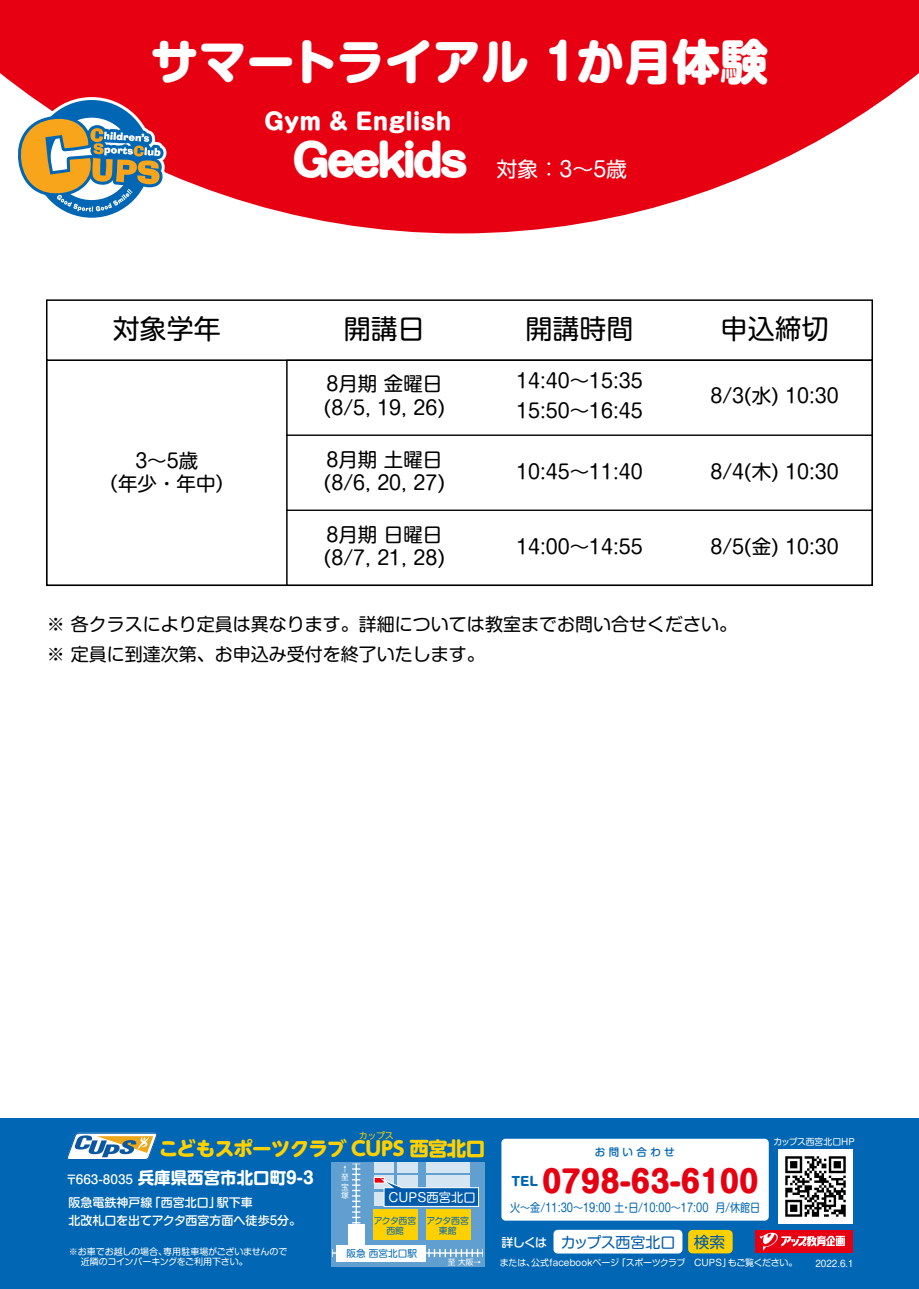
<style>
.page{position:relative;width:919px;height:1289px;background:#fff}
.page>*{position:absolute;margin:0;border:0;box-sizing:border-box;transform-origin:0 0}
.t1{font:800 48px "Shin M Go Pro";color:#fff}
.t2{font:800 43.5px "Shin M Go Pro";letter-spacing:-.1em;color:#fff}
.t3{font:800 30px "Shin M Go Pro";color:#e60012}
.t4{font:27px "Shin M Go Pro";color:#000}
.t5{font:800 22.5px "Shin M Go Pro";color:#fff}
.t6{font:19.5px/23.4px "Shin M Go Pro";color:#000}
.t7{font:800 19.5px "UD Shin M Go Pro";letter-spacing:-.04em;color:#fdd000}
.t8{font:18px/30px "Shin M Go Pro";color:#000}
.t9{font:700 16.5px "Shin M Go Pro";color:#fff}
.t10{font:15px "Shin M Go Pro";letter-spacing:-.025em;color:#005bac}
.t11{font:12.3px "Shin M Go Pro";color:#fff}
.t12{font:800 12.3px "Shin M Go Pro";color:#0166b3}
.t13{font:500 12px/18px "Shin M Go Pro";color:#fff}
.t14{font:11.7px "Shin M Go Pro";color:#0166b3;scale:.86 1}
.t15{font:500 10.5px "Shin M Go Pro";letter-spacing:.32em;color:#0166b3}
.t16{font:9.6px "Shin M Go Pro";color:#0166b3}
.t17{font:9px/10.8px "Shin M Go Pro";letter-spacing:-.01em;color:#fff}
.t18{font:9px "UD Shin M Go Pro";color:#fdd000}
.t19{font:8.85px/9.9px "Shin M Go Pro";letter-spacing:-.04em;color:#0166b3;text-align:center}
.t20{font:8.85px "Shin M Go Pro";color:#fff}
.t21{font:7.65px "Shin M Go Pro";color:#fff}
.s1{font-weight:400;font-size:21px}
.s2{font-weight:500;font-size:12px}
.s3{font-weight:500;font-size:12px;color:#fff}
.s4{font-size:15.6px}
</style>
<div class="page">
<div style="left:0;top:1118px;width:918px;height:170px;background:#0166b3"></div>
<div style="left:501px;top:1138px;width:267px;height:82px;background:#fff;border-radius:4px"></div>
<div style="left:553px;top:1229px;width:129px;height:24px;background:#fff;border-radius:4px"></div>
<div style="left:688px;top:1229px;width:44px;height:24px;background:#fdd000;border-radius:4px"></div>
<svg style="left:331px;top:1162px;width:153px;height:104px;background:#6aa4cc"></svg>
<svg style="left:352px;top:1163px;width:8px;height:61px"></svg>
<div style="left:348px;top:1224px;width:17px;height:34px;background:#fff"></div>
<svg style="left:332px;top:1248px;width:151px;height:8px"></svg>
<div style="left:336px;top:1244px;width:90px;height:17px;background:#fff"></div>
<div style="left:374px;top:1192px;width:43px;height:13px;background:#d5e5f2"></div>
<div style="left:426px;top:1175px;width:43px;height:14px;background:#d5e5f2"></div>
<div style="left:426px;top:1162px;width:43px;height:11px;background:#d5e5f2"></div>
<svg style="left:374px;top:1175px;width:19px;height:14px"></svg>
<div style="left:397px;top:1175px;width:20px;height:14px;background:#d5e5f2"></div>
<div style="left:374px;top:1162px;width:19px;height:10px;background:#d5e5f2"></div>
<div style="left:397px;top:1162px;width:20px;height:10px;background:#d5e5f2"></div>
<div style="left:373px;top:1209px;width:44px;height:30px;background:#fdd000"></div>
<svg style="left:374px;top:1177px;width:10px;height:6px"></svg>
<svg style="left:380px;top:1178px;width:99px;height:28px"></svg>
<div style="left:426px;top:1209px;width:44px;height:30px;background:#fdd000"></div>
<img style="left:778px;top:1149px;width:74px;height:74px">
<div style="left:755px;top:1229px;width:97px;height:23px;background:#e60012"></div>
<svg style="left:759px;top:1232px;width:86px;height:18px"></svg>
<svg style="left:67px;top:1132px;width:90px;height:27px;background:#9cb2ba"></svg>
<svg style="left:0;top:0;width:918px;height:233px;fill:#e60012"></svg>
<svg style="left:14px;top:97px;width:153px;height:124px"></svg>
<div style="left:46px;top:359px;width:826px;height:227px;background:#fff;border:2px solid #000"></div>
<div style="left:46px;top:360px;width:241px;height:225px;border:1px solid #000"></div>
<div style="left:46px;top:299px;width:826px;height:62px;background:#fff;border:2px solid #000"></div>
<div style="left:286px;top:360px;width:586px;height:75px;border:1px solid #000"></div>
<div style="left:286px;top:435px;width:586px;height:75px;border:1px solid #000"></div>
<div style="left:286px;top:510px;width:586px;height:75px;border:1px solid #000"></div>
<h1 class="t1" style="left:151px;top:22px;width:619px">サマートライアル 1か月体験</h1>
<p class="t5" style="left:264px;top:103px;width:189px">Gym &amp; English</p>
<h2 class="t2" style="left:292px;top:125px;width:337px">Geekids <span class="s1">対象：3～5歳</span></h2>
<h3 class="t4" style="left:113px;top:307px;width:109px">対象学年</h3>
<h3 class="t4" style="left:344px;top:307px;width:82px">開講日</h3>
<h3 class="t4" style="left:525px;top:307px;width:109px">開講時間</h3>
<h3 class="t4" style="left:720px;top:307px;width:109px">申込締切</h3>
<p class="t6" style="left:324px;top:370px;width:122px">8月期 金曜日(8/5, 19, 26)</p>
<p class="t6" style="left:710px;top:381px;width:130px">8/3(水) 10:30</p>
<p class="t6" style="left:516px;top:363px;width:128px;line-height:30px">14:40～15:35<br>15:50～16:45</p>
<p class="t6" style="left:98px;top:446px;width:138px;text-align:center">3～5歳<br>（年少・年中）</p>
<p class="t6" style="left:324px;top:445px;width:122px">8月期 土曜日(8/6, 20, 27)</p>
<p class="t6" style="left:324px;top:520px;width:122px">8月期 日曜日(8/7, 21, 28)</p>
<p class="t6" style="left:516px;top:457px;width:128px">10:45～11:40</p>
<p class="t6" style="left:710px;top:457px;width:130px">8/4(木) 10:30</p>
<p class="t6" style="left:516px;top:532px;width:128px">14:00～14:55</p>
<p class="t6" style="left:710px;top:532px;width:130px">8/5(金) 10:30</p>
<p class="t8" style="left:47px;top:607px;width:691px">※ 各クラスにより定員は異なります。詳細については教室までお問い合せください。※ 定員に到達次第、お申込み受付を終了いたします。</p>
<p class="t18" style="left:359px;top:1127px;width:36px">カップス</p>
<p class="t7" style="left:159px;top:1132px;width:328px">こどもスポーツクラブ CUPS 西宮北口</p>
<p class="t15" style="left:595px;top:1143px;width:81px">お問い合わせ</p>
<p class="t20" style="left:773px;top:1134px;width:83px">カップス西宮北口HP</p>
<p class="t9" style="left:65px;top:1164px;width:250px"><span class="s2">〒663-8035</span> 兵庫県西宮市北口町9-3</p>
<p class="t13" style="left:68px;top:1191px;width:234px">阪急電鉄神戸線「西宮北口」駅下車<br>北改札口を出てアクタ西宮方面へ徒歩5分。</p>
<p class="t17" style="left:81px;top:1244px;width:208px;text-indent:-12px">※お車でお越しの場合、専用駐車場がございませんので近隣のコインパーキングをご利用下さい。</p>
<p class="t21" style="left:341px;top:1163px;width:9px">↑</p>
<p class="t21" style="left:341px;top:1188px;width:9px">塚</p>
<p class="t21" style="left:341px;top:1170px;width:9px">至</p>
<p class="t21" style="left:341px;top:1181px;width:9px">宝</p>
<p class="t11" style="left:388px;top:1187px;width:89px">CUPS西宮北口</p>
<p class="t19" style="left:374px;top:1214px;width:44px">アクタ西宮西館</p>
<p class="t19" style="left:426px;top:1214px;width:44px">アクタ西宮東館</p>
<p class="t16" style="left:346px;top:1245px;width:72px">阪急 西宮北口駅</p>
<p class="t21" style="left:448px;top:1255px;width:35px">至 大阪→</p>
<p class="t12" style="left:511px;top:1171px;width:28px">TEL</p>
<h3 class="t3" style="left:542px;top:1156px;width:218px">0798-63-6100</h3>
<p class="t14" style="left:510px;top:1198px;width:292px">火～金/11:30～19:00 土・日/10:00～17:00 月/休館日</p>
<p class="t10" style="left:501px;top:1229px;width:225px"><span class="s3">詳しくは</span> カップス西宮北口 <span class="s4">検索</span></p>
<p class="t17" style="left:500px;top:1256px;width:299px">または、公式facebookページ「スポーツクラブ CUPS」もご覧ください。</p>
<p class="t17" style="left:815px;top:1257px;width:40px">2022.6.1</p>
</div>
